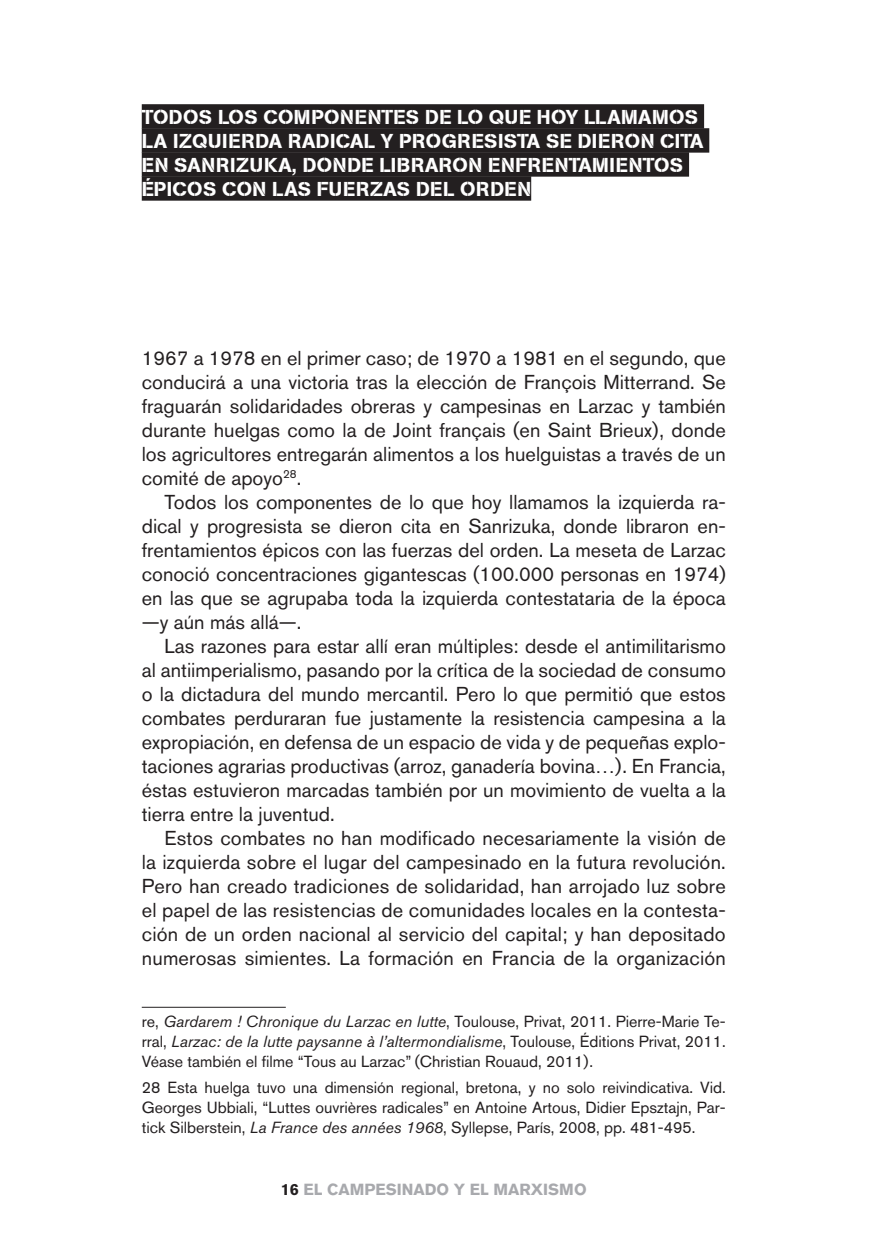
<style>
.page{position:relative;width:896px;height:1248px;background:#fff}
.page>*{position:absolute;margin:0;border:0;box-sizing:border-box;transform-origin:0 0}
.t1{font:20px/24px "Akzidenz Grotesk BQ";color:#231f20;text-align:justify}
.t2{font:20px/24px "AG Book Stencil";letter-spacing:.02em;color:#fff}
.t3{font:16px/20px "Akzidenz Grotesk BQ";color:#231f20;text-align:justify}
.t4{font:700 16px "Akzidenz Grotesk BQ";color:#a8a9ad}
.s1{font-style:italic}
.s2{color:#231f20}
</style>
<div class="page">
<hr style="left:142px;top:1006px;width:144px;height:1px;background:#231f20">
<div style="left:142px;top:104px;width:562px;height:25px;background:#231f20"></div>
<div style="left:142px;top:128px;width:567px;height:25px;background:#231f20"></div>
<div style="left:142px;top:152px;width:547px;height:25px;background:#231f20"></div>
<div style="left:142px;top:176px;width:389px;height:25px;background:#231f20"></div>
<p class="t2" style="left:142px;top:105px;width:563px">TODOS LOS COMPONENTES DE LO QUE HOY LLAMAMOS LA IZQUIERDA RADICAL Y PROGRESISTA SE DIERON CITA EN SANRIZUKA, DONDE LIBRARON ENFRENTAMIENTOS ÉPICOS CON LAS FUERZAS DEL ORDEN</p>
<p class="t1" style="left:142px;top:345px;width:585px">1967 a 1978 en el primer caso; de 1970 a 1981 en el segundo, que conducirá a una victoria tras la elección de François Mitterrand. Se fraguarán solidaridades obreras y campesinas en Larzac y también durante huelgas como la de Joint français (en Saint Brieux), donde los agricultores entregarán alimentos a los huelguistas a través de un comité de apoyo<sup>28</sup>.</p>
<p class="t1" style="left:142px;top:489px;width:585px;text-indent:23px">Todos los componentes de lo que hoy llamamos la izquierda ra&shy;dical y progresista se dieron cita en Sanrizuka, donde libraron en&shy;frentamientos épicos con las fuerzas del orden. La meseta de Larzac conoció concentraciones gigantescas (100.000 personas en 1974) en las que se agrupaba toda la izquierda contestataria de la época —y aún más allá—.</p>
<p class="t1" style="left:142px;top:633px;width:585px;text-indent:23px">Las razones para estar allí eran múltiples: desde el antimilitarismo al antiimperialismo, pasando por la crítica de la sociedad de consumo o la dictadura del mundo mercantil. Pero lo que permitió que estos combates perduraran fue justamente la resistencia campesina a la expropiación, en defensa de un espacio de vida y de pequeñas explo&shy;taciones agrarias productivas (arroz, ganadería bovina…). En Francia, éstas estuvieron marcadas también por un movimiento de vuelta a la tierra entre la juventud.</p>
<p class="t1" style="left:142px;top:825px;width:586px;text-indent:23px">Estos combates no han modificado necesariamente la visión de la izquierda sobre el lugar del campesinado en la futura revolución.<br>Pero han creado tradiciones de solidaridad, han arrojado luz sobre el papel de las resistencias de comunidades locales en la contesta&shy;ción de un orden nacional al servicio del capital; y han depositado numerosas simientes. La formación en Francia de la organización</p>
<p class="t3" style="left:142px;top:1011px;width:585px">re, <span class="s1">Gardarem ! Chronique du Larzac en lutte</span>, Toulouse, Privat, 2011. Pierre-Marie Te&shy;rral, <span class="s1">Larzac: de la lutte paysanne à l’altermondialisme</span>, Toulouse, Éditions Privat, 2011.<br>Véase también el filme “Tous au Larzac” (Christian Rouaud, 2011).</p>
<p class="t3" style="left:142px;top:1077px;width:585px">28 Esta huelga tuvo una dimensión regional, bretona, y no solo reivindicativa. Vid.<br>Georges Ubbiali, “Luttes ouvrières radicales” en Antoine Artous, Didier Epsztajn, Par&shy;tick Silberstein, <span class="s1">La France des années 1968</span>, Syllepse, París, 2008, pp. 481-495.</p>
<p class="t4" style="left:281px;top:1180px;width:307px"><span class="s2">16</span> EL CAMPESINADO Y EL MARXISMO</p>
</div>
